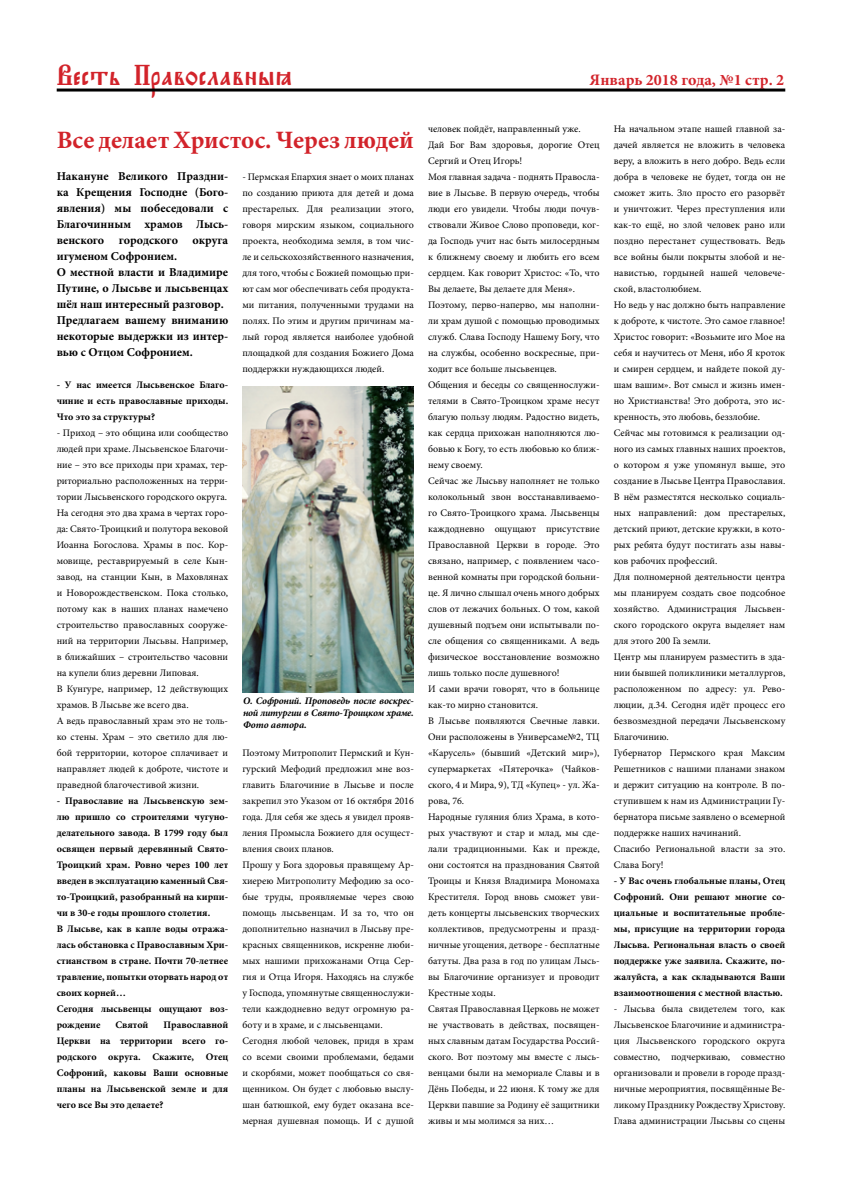
<style>
.page{position:relative;width:842px;height:1191px;background:#fff}
.page>*{position:absolute;margin:0;border:0;box-sizing:border-box;transform-origin:0 0}
.t1{font:30px "Triodion Ucs";color:#d2232a}
.t2{font:700 25px "Minion Pro";color:#d2232a}
.t3{font:700 16px "Minion Pro";color:#d2232a}
.t4{font:700 12px/16px "Minion Pro";color:#000}
.t5{font:10px/16px "Minion Pro";color:#000}
.t6{font:700 10px/16px "Minion Pro";color:#000;text-align:justify}
.t7{font:italic 700 10px/12px "Minion Pro";letter-spacing:-.02em;color:#000;text-align:justify}
</style>
<div class="page">
<hr style="left:57px;top:88px;width:728px;height:3px;background:#000">
<img style="left:242px;top:386px;width:172px;height:306px">
<h1 class="t1" style="left:57px;top:57px;width:237px">Весть Православныя</h1>
<h3 class="t3" style="left:590px;top:69px;width:196px">Январь 2018 года, №1 стр. 2</h3>
<h2 class="t2" style="left:57px;top:122px;width:359px">Все делает Христос. Через людей</h2>
<p class="t4" style="left:57px;top:168px;width:173px">Накануне Великого Праздни&shy;ка Крещения Господне (Бого&shy;явления) мы побеседовали с<br>Благочинным храмов Лысь&shy;венского городского округа игуменом Софронием.<br>О местной власти и Владимире<br>Путине, о Лысьве и лысьвенцах шёл наш интересный разговор.<br>Предлагаем вашему вниманию некоторые выдержки из интер&shy;вью с Отцом Софронием.</p>
<p class="t6" style="left:57px;top:377px;width:173px">- У нас имеется Лысьвенское Благо&shy;чиние и есть православные приходы.<br>Что это за структуры?</p>
<p class="t5" style="left:57px;top:425px;width:173px">- Приход – это община или сообщество людей при храме. Лысьвенское Благочи&shy;ние – это все приходы при храмах, тер&shy;риториально расположенных на терри&shy;тории Лысьвенского городского округа.<br>На сегодня это два храма в чертах горо&shy;да: Свято-Троицкий и полутора вековой Иоанна Богослова. Храмы в пос. Кор&shy;мовище, реставрируемый в селе Кын&shy;завод, на станции Кын, в Маховлянах и Новорождественском. Пока столько, потому как в наших планах намечено строительство православных сооруже&shy;ний на территории Лысьвы. Например, в ближайших – строительство часовни на купели близ деревни Липовая.<br>В Кунгуре, например, 12 действующих храмов. В Лысьве же всего два.<br>А ведь православный храм это не толь&shy;ко стены. Храм – это светило для лю&shy;бой территории, которое сплачивает и направляет людей к доброте, чистоте и праведной благочестивой жизни.</p>
<p class="t6" style="left:57px;top:793px;width:173px;text-align:left">- Православие на Лысьвенскую зем&shy;лю пришло со строителями чугуно&shy;делательного завода. В 1799 году был освящен первый деревянный Свято-<br>Троицкий храм. Ровно через 100 лет введен в эксплуатацию каменный Свя&shy;то-Троицкий, разобранный на кирпи&shy;чи в 30-е годы прошлого столетия.<br>В Лысьве, как в капле воды отража&shy;лась обстановка с Православным Хри&shy;стианством в стране. Почти 70-летнее травление, попытки оторвать народ от своих корней…<br>Сегодня лысьвенцы ощущают воз&shy;рождение</p>
<p class="t6" style="left:115px;top:1017px;width:34px">Святой</p>
<p class="t6" style="left:57px;top:1017px;width:173px;text-indent:107px">Православной Церкви на территории всего го&shy;родского округа. Скажите, Отец Софроний, каковы Ваши основные планы на Лысьвенской земле и для чего все Вы это делаете?</p>
<p class="t5" style="left:242px;top:169px;width:173px;text-align:justify">- Пермская Епархия знает о моих планах по созданию приюта для детей и дома престарелых. Для реализации этого, говоря мирским языком, социального проекта, необходима земля, в том чис&shy;ле и сельскохозяйственного назначения, для того, чтобы с Божией помощью при&shy;ют сам мог обеспечивать себя продукта&shy;ми питания, полученными трудами на полях. По этим и другим причинам ма&shy;лый город является наиболее удобной площадкой для создания Божиего Дома поддержки нуждающихся людей.</p>
<p class="t7" style="left:243px;top:695px;width:172px">О. Софроний. Проповедь после воскрес&shy;ной литургии в Свято-Троицком храме.<br>Фото автора.</p>
<p class="t5" style="left:242px;top:745px;width:173px">Поэтому Митрополит Пермский и Кун&shy;гурский Мефодий предложил мне воз&shy;главить Благочиние в Лысьве и после закрепил это Указом от 16 октября 2016 года. Для себя же здесь я увидел прояв&shy;ления Промысла Божиего для осущест&shy;вления своих планов.<br>Прошу у Бога здоровья правящему Ар&shy;хиерею Митрополиту Мефодию за осо&shy;бые труды, проявляемые через свою помощь лысьвенцам. И за то, что он дополнительно назначил в Лысьву пре&shy;красных священников, искренне люби&shy;мых нашими прихожанами Отца Сер&shy;гия и Отца Игоря. Находясь на службе у Господа, упомянутые священнослужи&shy;тели каждодневно ведут огромную ра&shy;боту и в храме, и с лысьвенцами.<br>Сегодня любой человек, придя в храм со всеми своими проблемами, бедами и скорбями, может пообщаться со свя&shy;щенником. Он будет с любовью выслу&shy;шан батюшкой, ему будет оказана все&shy;мерная душевная помощь. И с душой</p>
<p class="t5" style="left:428px;top:121px;width:173px">человек пойдёт, направленный уже.<br>Дай Бог Вам здоровья, дорогие Отец Сергий и Отец Игорь!<br>Моя главная задача - поднять Правосла&shy;вие в Лысьве. В первую очередь, чтобы люди его увидели. Чтобы люди почув&shy;ствовали Живое Слово проповеди, ког&shy;да Господь учит нас быть милосердным к ближнему своему и любить его всем сердцем. Как говорит Христос: «То, что Вы делаете, Вы делаете для Меня».<br>Поэтому, перво-наперво, мы наполни&shy;ли храм душой с помощью проводимых служб. Слава Господу Нашему Богу, что на службы, особенно воскресные, при&shy;ходит все больше лысьвенцев.<br>Общения и беседы со священнослужи&shy;телями в Свято-Троицком храме несут благую пользу людям. Радостно видеть, как сердца прихожан наполняются лю&shy;бовью к Богу, то есть любовью ко ближ&shy;нему своему.<br>Сейчас же Лысьву наполняет не только колокольный звон восстанавливаемо&shy;го Свято-Троицкого храма. Лысьвенцы каждодневно ощущают присутствие Православной Церкви в городе. Это связано, например, с появлением часо&shy;венной комнаты при городской больни&shy;це. Я лично слышал очень много добрых слов от лежачих больных. О том, какой душевный подъем они испытывали по&shy;сле общения со священниками. А ведь физическое восстановление возможно лишь только после душевного!<br>И сами врачи говорят, что в больнице как-то мирно становится.<br>В Лысьве появляются Свечные лавки.<br>Они расположены в Универсаме№2, ТЦ «Карусель» (бывший «Детский мир»), супермаркетах «Пятерочка» (Чайков&shy;ского, 4 и Мира, 9), ТД «Купец» - ул. Жа&shy;рова, 76.<br>Народные гуляния близ Храма, в кото&shy;рых участвуют и стар и млад, мы сде&shy;лали традиционными. Как и прежде, они состоятся на празднования Святой Троицы и Князя Владимира Мономаха Крестителя. Город вновь сможет уви&shy;деть концерты лысьвенских творческих коллективов, предусмотрены и празд&shy;ничные угощения, детворе - бесплатные батуты. Два раза в год по улицам Лысь&shy;вы Благочиние организует и проводит Крестные ходы.<br>Святая Православная Церковь не может не участвовать в действах, посвящен&shy;ных славным датам Государства Россий&shy;ского. Вот поэтому мы вместе с лысь&shy;венцами были на мемориале Славы и в Дёнь Победы, и 22 июня. К тому же для Церкви павшие за Родину её защитники живы и мы молимся за них…</p>
<p class="t5" style="left:614px;top:121px;width:173px">На начальном этапе нашей главной за&shy;дачей является не вложить в человека веру, а вложить в него добро. Ведь если добра в человеке не будет, тогда он не сможет жить. Зло просто его разорвёт и уничтожит. Через преступления или как-то ещё, но злой человек рано или поздно перестанет существовать. Ведь все войны были покрыты злобой и не&shy;навистью, гордыней нашей человече&shy;ской, властолюбием.<br>Но ведь у нас должно быть направление к доброте, к чистоте. Это самое главное!<br>Христос говорит: «Возьмите иго Мое на себя и научитесь от Меня, ибо Я кроток и смирен сердцем, и найдете покой ду&shy;шам вашим». Вот смысл и жизнь имен&shy;но Христианства! Это доброта, это ис&shy;кренность, это любовь, беззлобие.<br>Сейчас мы готовимся к реализации од&shy;ного из самых главных наших проектов, о котором я уже упомянул выше, это создание в Лысьве Центра Православия.<br>В нём разместятся несколько социаль&shy;ных направлений: дом престарелых, детский приют, детские кружки, в кото&shy;рых ребята будут постигать азы навы&shy;ков рабочих профессий.<br>Для полномерной деятельности центра мы планируем создать свое подсобное хозяйство. Администрация Лысьвен&shy;ского городского округа выделяет нам для этого 200 Га земли.<br>Центр мы планируем разместить в зда&shy;нии бывшей поликлиники металлургов, расположенном по адресу: ул. Рево&shy;люции, д.34. Сегодня идёт процесс его безвозмездной передачи Лысьвенскому Благочинию.<br>Губернатор Пермского края Максим Решетников с нашими планами знаком и держит ситуацию на контроле. В по&shy;ступившем к нам из Администрации Гу&shy;бернатора письме заявлено о всемерной поддержке наших начинаний.<br>Спасибо Региональной власти за это.<br>Слава Богу!</p>
<p class="t6" style="left:614px;top:873px;width:173px">- У Вас очень глобальные планы, Отец Софроний. Они решают многие со&shy;циальные и воспитательные пробле&shy;мы, присущие на территории города Лысьва. Региональная власть о своей поддержке уже заявила. Скажите, по&shy;жалуйста, а как складываются Ваши взаимоотношения с местной властью.</p>
<p class="t5" style="left:614px;top:1001px;width:173px;text-align:justify">- Лысьва была свидетелем того, как Лысьвенское Благочиние и администра&shy;ция Лысьвенского городского округа совместно, подчеркиваю, совместно организовали и провели в городе празд&shy;ничные мероприятия, посвящённые Ве&shy;ликому Празднику Рождеству Христову.<br>Глава администрации Лысьвы со сцены</p>
</div>
